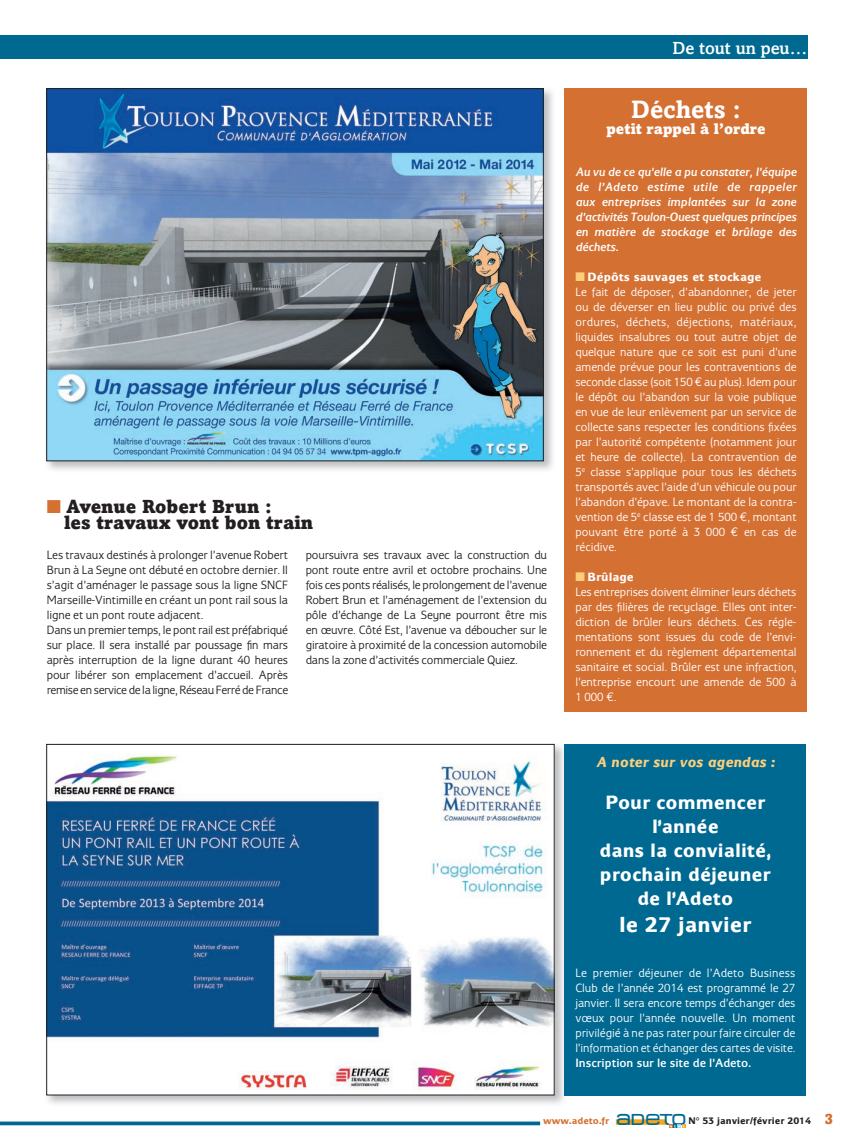
<style>
.page{position:relative;width:851px;height:1134px;background:#fff}
.page>*{position:absolute;margin:0;border:0;box-sizing:border-box;transform-origin:0 0}
.t1{font:700 25px "Amasis";color:#fff}
.t2{font:700 22.5px "Eurocrat";color:#fff}
.t3{font:700 20px/24px "Eurocrat";color:#fff;text-align:center}
.t4{font:900 18.75px/16.2px "Amasis";color:#231f20}
.t5{font:500 17.5px "Amasis";color:#fff}
.t6{font:italic 700 15px "Eurocrat";color:#fece7a}
.t7{font:900 15px "Amasis";color:#fff}
.t8{font:12.5px/15px "Eurocrat";color:#fff}
.t9{font:12.5px/15px "Eurocrat";letter-spacing:-.005em;color:#231f20}
.t10{font:italic 500 12.5px/15px "Eurocrat";letter-spacing:-.005em;color:#fff;text-align:justify}
.t11{font:500 12.5px "Eurocrat";color:#fff}
.t12{font:700 10px "Eurocrat";color:#231f20}
.s1{color:#d57033}
.s2{color:#fece7a}
.s3{font-weight:700}
.s4{font-family:"Euro Mono"}
.s5{font-family:"Metro DF";font-weight:400;font-size:15.75px;color:#006991}
.s6{font-family:"Amasis";font-weight:900;font-size:15px;color:#d57033}
</style>
<div class="page">
<div style="left:0;top:35px;width:807px;height:23px;background:#006991"></div>
<img style="left:46px;top:88px;width:507px;height:382px">
<img style="left:48px;top:90px;width:493px;height:369px">
<img style="left:46px;top:743px;width:520px;height:361px">
<img style="left:48px;top:746px;width:504px;height:347px">
<svg style="left:615px;top:1119px;width:70px;height:9px"></svg>
<div style="left:564px;top:744px;width:241px;height:351px;background:#006991"></div>
<div style="left:564px;top:88px;width:243px;height:624px;background:#d57033"></div>
<svg style="left:0;top:1121px;width:540px;height:4px;background:#237da0"></svg>
<h3 class="t4" style="left:64px;top:497px;width:250px;text-indent:-17px"><span class="s1">■</span> Avenue Robert Brun :<br>les travaux vont bon train</h3>
<p class="t9" style="left:47px;top:547px;width:243px">Les travaux destinés à prolonger l’avenue Robert Brun à La Seyne ont débuté en octobre dernier. Il s’agit d’aménager le passage sous la ligne SNCF Marseille-Vintimille en créant un pont rail sous la ligne et un pont route adjacent.<br>Dans un premier temps, le pont rail est préfabriqué sur place. Il sera installé par poussage fin mars après interruption de la ligne durant 40 heures pour libérer son emplacement d’accueil. Après remise en service de la ligne, Réseau Ferré de France</p>
<p class="t9" style="left:306px;top:547px;width:243px;text-align:justify">poursuivra ses travaux avec la construction du pont route entre avril et octobre prochains. Une fois ces ponts réalisés, le prolongement de l’avenue Robert Brun et l’aménagement de l’extension du pôle d’échange de La Seyne pourront être mis en œuvre. Côté Est, l’avenue va déboucher sur le giratoire à proximité de la concession automobile dans la zone d’activités commerciale Quiez.</p>
<h3 class="t5" style="left:672px;top:37px;width:136px">De tout un peu…</h3>
<h1 class="t1" style="left:631px;top:94px;width:111px">Déchets :</h1>
<p class="t7" style="left:606px;top:120px;width:160px">petit rappel à l’ordre</p>
<p class="t10" style="left:575px;top:164px;width:223px">Au vu de ce qu’elle a pu constater, l’équipe de l’Adeto estime utile de rappeler aux entreprises implantées sur la zone d’activités Toulon-Ouest quelques principes en matière de stockage et brûlage des déchets.</p>
<p class="t8" style="left:575px;top:269px;width:223px"><span class="s2">■</span> <span class="s3">Dépôts sauvages et stockage<br></span>Le fait de déposer, d’abandonner, de jeter ou de déverser en lieu public ou privé des ordures, déchets, déjections, matériaux, liquides insalubres ou tout autre objet de quelque nature que ce soit est puni d’une amende prévue pour les contraventions de seconde classe (soit 150 <span class="s4">€</span> au plus). Idem pour le dépôt ou l’abandon sur la voie publique en vue de leur enlèvement par un service de collecte sans respecter les conditions fixées par l’autorité compétente (notamment jour et heure de collecte). La contravention de 5<sup>e</sup> classe s’applique pour tous les déchets transportés avec l’aide d’un véhicule ou pour l’abandon d’épave. Le montant de la contra&shy;vention de 5<sup>e</sup> classe est de 1 500 <span class="s4">€</span>, montant pouvant être porté à 3 000 <span class="s4">€</span> en cas de récidive.</p>
<p class="t8" style="left:575px;top:569px;width:223px"><span class="s2">■</span> <span class="s3">Brûlage<br></span>Les entreprises doivent éliminer leurs déchets par des filières de recyclage. Elles ont inter&shy;diction de brûler leurs déchets. Ces régle&shy;mentations sont issues du code de l’envi&shy;ronnement et du règlement départemental sanitaire et social. Brûler est une infraction, l’entreprise encourt une amende de 500 à 1 000 <span class="s4">€</span>.</p>
<p class="t6" style="left:596px;top:753px;width:180px">A noter sur vos agendas :</p>
<h3 class="t3" style="left:599px;top:789px;width:173px">Pour commencer l’année<br>dans la convialité, prochain déjeuner de l’Adeto</h3>
<h2 class="t2" style="left:619px;top:911px;width:134px">le 27 janvier</h2>
<p class="t8" style="left:575px;top:965px;width:221px;text-align:justify">Le premier déjeuner de l’Adeto Business Club de l’année 2014 est programmé le 27 janvier. Il sera encore temps d’échanger des vœux pour l’année nouvelle. Un moment privilégié à ne pas rater pour faire circuler de l’information et échanger des cartes de visite.</p>
<p class="t11" style="left:575px;top:1056px;width:177px">Inscription sur le site de l’Adeto.</p>
<p class="t12" style="left:543px;top:1115px;width:291px"><span class="s1">www.adeto.fr</span> <span class="s5">ADETO</span> N° 53 janvier/février 2014 <span class="s6">3</span></p>
</div>
